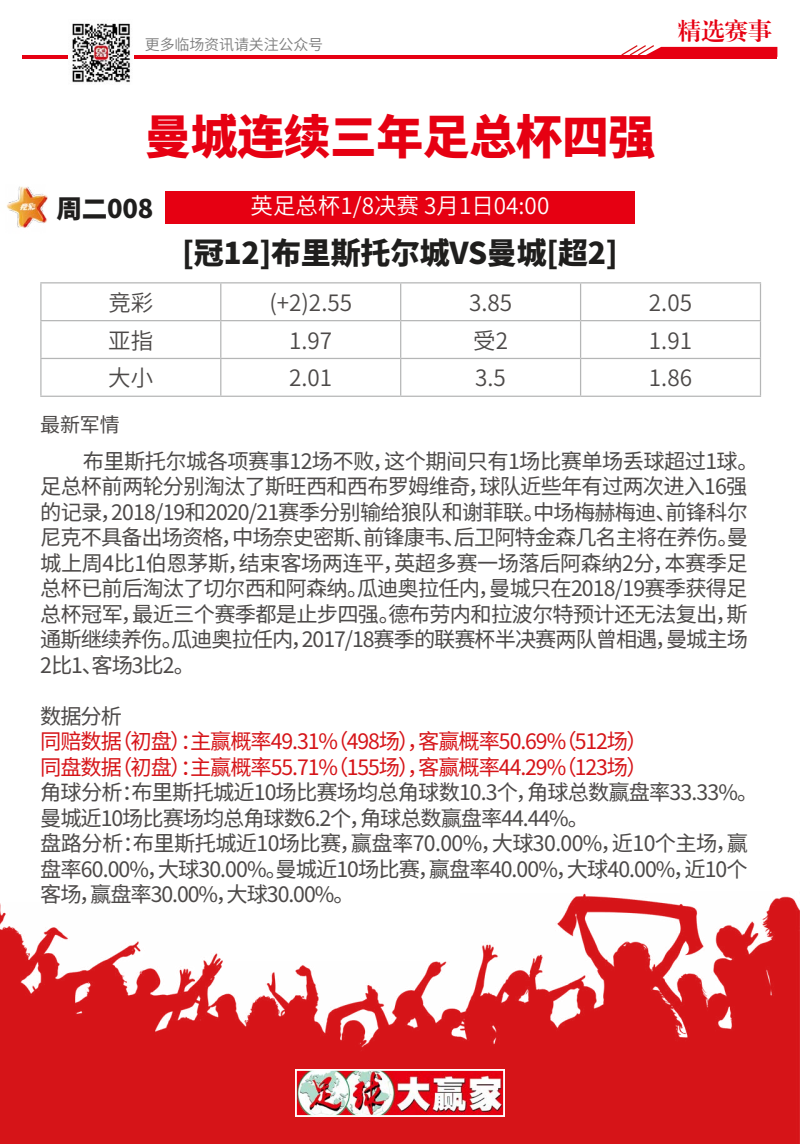
<style>
.page{position:relative;width:800px;height:1144px;background:#fff}
.page>*{position:absolute;margin:0;border:0;box-sizing:border-box;transform-origin:0 0}
.t1{font:900 46.88px "Noto Sans Hans";letter-spacing:-.01em;color:#e60012}
.t2{font:900 30px "Noto Sans Hans";letter-spacing:-.01em;color:#1f1e1d}
.t3{font:900 25.62px "Noto Sans Hans";letter-spacing:-.01em;color:#1f1e1d}
.t4{font:23.75px "CT Biao Song SJ";color:#e60012}
.t5{font:600 22.5px "Noto Sans Hans";color:#4c4948}
.t6{font:600 22.5px "Noto Sans Hans";color:#fff}
.t7{font:21.25px/25.5px "Noto Sans Hans";letter-spacing:-.04em;color:#4c4948}
.t8{font:21.25px/25.5px "Noto Sans Hans";letter-spacing:-.05em;color:#d61418}
.t9{font:20px "Noto Sans Hans";color:#4c4948}
.t10{font:600 15px "Noto Sans Hans";letter-spacing:-.01em;color:#7d7d7d}
</style>
<div class="page">
<img style="left:0;top:893px;width:800px;height:251px">
<img style="left:298px;top:1072px;width:204px;height:42px">
<div style="left:295px;top:1069px;width:210px;height:48px;border:2px solid #fff"></div>
<hr style="left:22px;top:55px;width:755px;height:4px;background:#e60012">
<svg style="left:621px;top:45px;width:156px;height:10px"></svg>
<img style="left:68px;top:23px;width:66px;height:60px">
<div style="left:165px;top:191px;width:470px;height:33px;background:#e60012"></div>
<hr style="left:40px;top:282px;width:181px;height:1px;background:#b5b6b6">
<hr style="left:40px;top:283px;width:2px;height:37px;background:#b5b6b6">
<hr style="left:221px;top:282px;width:180px;height:1px;background:#b5b6b6">
<hr style="left:220px;top:283px;width:1px;height:37px;background:#b5b6b6">
<hr style="left:401px;top:282px;width:180px;height:1px;background:#b5b6b6">
<hr style="left:400px;top:283px;width:1px;height:37px;background:#b5b6b6">
<hr style="left:581px;top:282px;width:180px;height:1px;background:#b5b6b6">
<hr style="left:580px;top:283px;width:1px;height:37px;background:#b5b6b6">
<hr style="left:760px;top:283px;width:1px;height:37px;background:#b5b6b6">
<hr style="left:40px;top:320px;width:181px;height:1px;background:#b5b6b6">
<hr style="left:40px;top:321px;width:2px;height:37px;background:#b5b6b6">
<hr style="left:221px;top:320px;width:180px;height:1px;background:#b5b6b6">
<hr style="left:220px;top:321px;width:1px;height:37px;background:#b5b6b6">
<hr style="left:401px;top:320px;width:180px;height:1px;background:#b5b6b6">
<hr style="left:400px;top:321px;width:1px;height:37px;background:#b5b6b6">
<hr style="left:581px;top:320px;width:180px;height:1px;background:#b5b6b6">
<hr style="left:580px;top:321px;width:1px;height:37px;background:#b5b6b6">
<hr style="left:760px;top:321px;width:1px;height:37px;background:#b5b6b6">
<hr style="left:40px;top:358px;width:181px;height:1px;background:#b5b6b6">
<hr style="left:40px;top:359px;width:2px;height:37px;background:#b5b6b6">
<hr style="left:221px;top:358px;width:180px;height:1px;background:#b5b6b6">
<hr style="left:220px;top:359px;width:1px;height:37px;background:#b5b6b6">
<hr style="left:401px;top:358px;width:180px;height:1px;background:#b5b6b6">
<hr style="left:400px;top:359px;width:1px;height:37px;background:#b5b6b6">
<hr style="left:581px;top:358px;width:180px;height:1px;background:#b5b6b6">
<hr style="left:580px;top:359px;width:1px;height:37px;background:#b5b6b6">
<hr style="left:760px;top:359px;width:1px;height:37px;background:#b5b6b6">
<hr style="left:40px;top:396px;width:181px;height:1px;background:#b5b6b6">
<hr style="left:221px;top:396px;width:180px;height:1px;background:#b5b6b6">
<hr style="left:401px;top:396px;width:180px;height:1px;background:#b5b6b6">
<hr style="left:581px;top:396px;width:180px;height:1px;background:#b5b6b6">
<img style="left:6px;top:186px;width:42px;height:42px">
<p class="t10" style="left:145px;top:36px;width:180px">更多临场资讯请关注公众号</p>
<p class="t4" style="left:678px;top:19px;width:96px">精选赛事</p>
<h1 class="t1" style="left:145px;top:110px;width:512px">曼城连续三年足总杯四强</h1>
<p class="t6" style="left:251px;top:193px;width:300px">英足总杯1/8决赛 3月1日04:00</p>
<h2 class="t2" style="left:182px;top:236px;width:437px">[冠12]布里斯托尔城VS曼城[超2]</h2>
<p class="t5" style="left:108px;top:290px;width:46px">竞彩</p>
<p class="t5" style="left:269px;top:290px;width:84px">(+2)2.55</p>
<p class="t5" style="left:469px;top:290px;width:45px">3.85</p>
<p class="t5" style="left:649px;top:290px;width:45px">2.05</p>
<p class="t5" style="left:108px;top:328px;width:46px">亚指</p>
<p class="t5" style="left:289px;top:328px;width:45px">1.97</p>
<p class="t5" style="left:473px;top:328px;width:36px">受2</p>
<p class="t5" style="left:649px;top:328px;width:45px">1.91</p>
<p class="t5" style="left:108px;top:365px;width:46px">大小</p>
<p class="t5" style="left:289px;top:365px;width:45px">2.01</p>
<p class="t5" style="left:475px;top:365px;width:32px">3.5</p>
<p class="t5" style="left:649px;top:365px;width:45px">1.86</p>
<p class="t3" style="left:56px;top:194px;width:99px">周二008</p>
<p class="t9" style="left:40px;top:413px;width:81px">最新军情</p>
<p class="t7" style="left:40px;top:449px;width:720px;text-indent:42px">布里斯托尔城各项赛事12场不败，这个期间只有1场比赛单场丢球超过1球。足总杯前两轮分别淘汰了斯旺西和西布罗姆维奇，球队近些年有过两次进入16强的记录，2018/19和2020/21赛季分别输给狼队和谢菲联。中场梅赫梅迪、前锋科尔尼克不具备出场资格，中场奈史密斯、前锋康韦、后卫阿特金森几名主将在养伤。曼城上周4比1伯恩茅斯，结束客场两连平，英超多赛一场落后阿森纳2分，本赛季足总杯已前后淘汰了切尔西和阿森纳。瓜迪奥拉任内，曼城只在2018/19赛季获得足总杯冠军，最近三个赛季都是止步四强。德布劳内和拉波尔特预计还无法复出，斯通斯继续养伤。瓜迪奥拉任内，2017/18赛季的联赛杯半决赛两队曾相遇，曼城主场2比1、客场3比2。</p>
<p class="t7" style="left:40px;top:704px;width:83px">数据分析</p>
<p class="t8" style="left:40px;top:729px;width:609px">同赔数据（初盘）：主赢概率49.31%（498场），客赢概率50.69%（512场）同盘数据（初盘）：主赢概率55.71%（155场），客赢概率44.29%（123场）</p>
<p class="t7" style="left:40px;top:780px;width:720px">角球分析：布里斯托城近10场比赛场均总角球数10.3个，角球总数赢盘率33.33%。曼城近10场比赛场均总角球数6.2个，角球总数赢盘率44.44%。<br>盘路分析：布里斯托城近10场比赛，赢盘率70.00%，大球30.00%，近10个主场，赢盘率60.00%，大球30.00%。曼城近10场比赛，赢盘率40.00%，大球40.00%，近10个客场，赢盘率30.00%，大球30.00%。</p>
</div>
